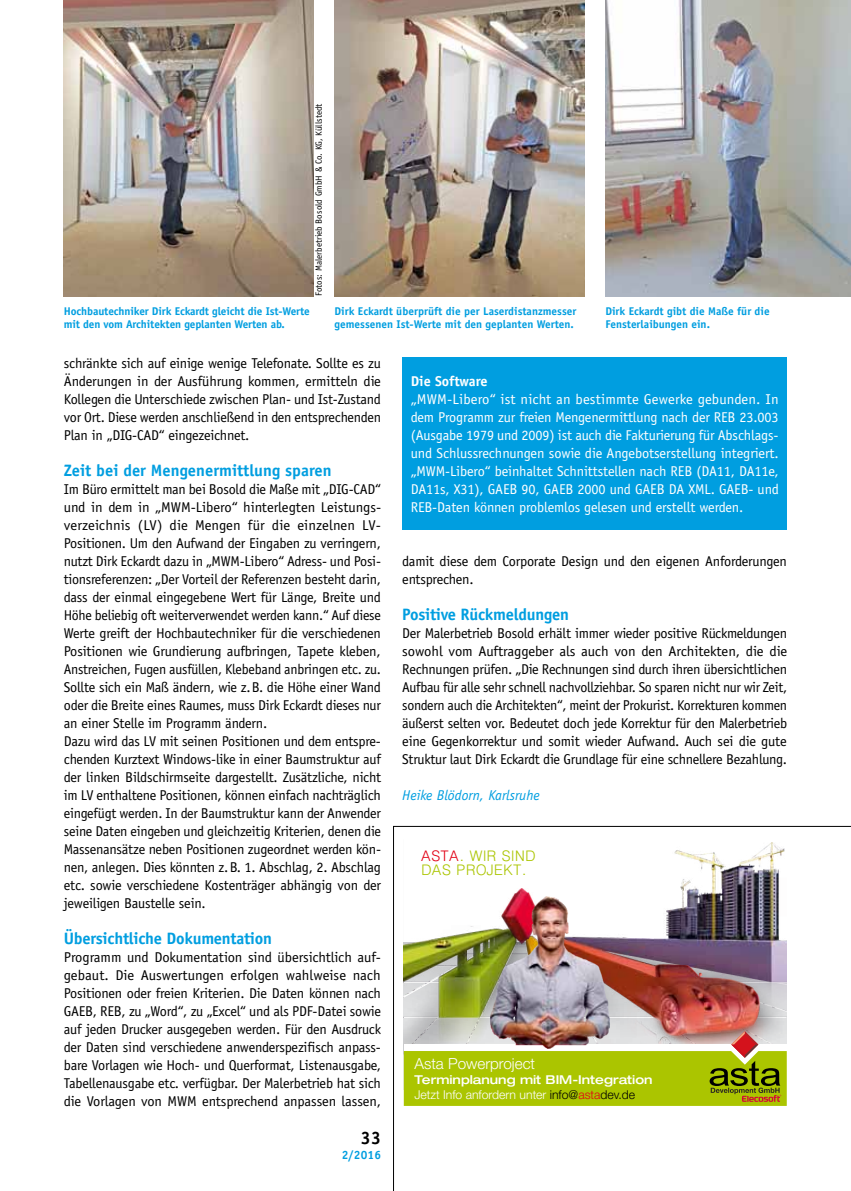
<style>
.page{position:relative;width:851px;height:1191px;background:#fff}
.page>*{position:absolute;margin:0;border:0;box-sizing:border-box;transform-origin:0 0}
.t1{font:700 18px "Officina Sans Std";color:#000}
.t2{font:700 16.5px "Officina Sans Std";letter-spacing:-.015em;color:#009ee0}
.t3{font:300 15.3px "Helvetica Neue LT Com";color:#fff}
.t4{font:14.55px/14.5px "Dotum";color:#abc500}
.t5{font:14.25px/18px "Officina Sans Std";letter-spacing:-.015em;color:#000;text-align:justify}
.t6{font:14.25px/18px "Officina Sans Std";letter-spacing:-.01em;color:#fff;text-align:justify}
.t7{font:italic 14.25px "Officina Sans Std";color:#009ee0}
.t8{font:700 14.25px "Officina Sans Std";color:#fff}
.t9{font:500 expanded 12.15px/14.5px "Helvetica Neue LT Com";color:#fff}
.t10{font:700 12px "Officina Sans Std";color:#009ee0}
.t11{font:700 11.25px/13.5px "Officina Sans Std";color:#009ee0}
.t12{font:9px "Officina Sans Std";color:#000}
.s1{color:#e20015}
.s2{font-weight:300;font-stretch:normal}
.s3{font-weight:300;font-stretch:normal;color:#000}
.s4{font-weight:300;font-stretch:normal;color:#e20015}
</style>
<div class="page">
<img style="left:64px;top:0;width:249px;height:296px">
<div style="left:402px;top:358px;width:385px;height:172px;background:#009ee0"></div>
<img style="left:334px;top:0;width:250px;height:296px">
<img style="left:605px;top:0;width:245px;height:296px">
<img style="left:393px;top:826px;width:457px;height:365px">
<p class="t12" style="left:313px;top:296px;width:194px;rotate:-90deg">Fotos: Malerbetrieb Bosold GmbH &amp; Co. KG, Küllstedt</p>
<p class="t11" style="left:64px;top:304px;width:247px">Hochbautechniker Dirk Eckardt gleicht die Ist-Werte mit den vom Architekten geplanten Werten ab.</p>
<p class="t11" style="left:334px;top:304px;width:243px">Dirk Eckardt überprüft die per Laserdistanzmesser gemessenen Ist-Werte mit den geplanten Werten.</p>
<p class="t11" style="left:605px;top:304px;width:166px">Dirk Eckardt gibt die Maße für die<br>Fensterlaibungen ein.</p>
<p class="t5" style="left:64px;top:354px;width:318px">schränkte sich auf einige wenige Telefonate. Sollte es zu Änderungen in der Ausführung kommen, ermitteln die Kollegen die Unterschiede zwischen Plan- und Ist-Zustand vor Ort. Diese werden anschließend in den entsprechenden Plan in „DIG-CAD“ eingezeichnet.</p>
<p class="t2" style="left:64px;top:460px;width:269px">Zeit bei der Mengenermittlung sparen</p>
<p class="t5" style="left:64px;top:480px;width:319px;text-align:left">Im Büro ermittelt man bei Bosold die Maße mit „DIG-CAD“ und in dem in „MWM-Libero“ hinterlegten Leistungs&shy;verzeichnis (LV) die Mengen für die einzelnen LV-Positionen. Um den Aufwand der Eingaben zu verringern, nutzt Dirk Eckardt dazu in „MWM-Libero“ Adress- und Posi&shy;tionsreferenzen: „Der Vorteil der Referenzen besteht darin, dass der einmal eingegebene Wert für Länge, Breite und Höhe beliebig oft weiterverwendet werden kann.“ Auf diese Werte greift der Hochbautechniker für die verschiedenen Positionen wie Grundierung aufbringen, Tapete kleben, Anstreichen, Fugen ausfüllen, Klebeband anbringen etc. zu.<br>Sollte sich ein Maß ändern, wie z.B. die Höhe einer Wand oder die Breite eines Raumes, muss Dirk Eckardt dieses nur an einer Stelle im Programm ändern.<br>Dazu wird das LV mit seinen Positionen und dem entspre&shy;chenden Kurztext Windows-like in einer Baumstruktur auf der linken Bildschirmseite dargestellt. Zusätzliche, nicht im LV enthaltene Positionen, können einfach nachträglich eingefügt werden. In der Baumstruktur kann der Anwender seine Daten eingeben und gleichzeitig Kriterien, denen die Massenansätze neben Positionen zugeordnet werden kön&shy;nen, anlegen. Dies könnten z.B. 1. Abschlag, 2. Abschlag etc. sowie verschiedene Kostenträger abhängig von der jeweiligen Baustelle sein.</p>
<p class="t2" style="left:64px;top:928px;width:210px">Übersichtliche Dokumentation</p>
<p class="t5" style="left:64px;top:948px;width:319px">Programm und Dokumentation sind übersichtlich auf&shy;gebaut. Die Auswertungen erfolgen wahlweise nach Positionen oder freien Kriterien. Die Daten können nach GAEB, REB, zu „Word“, zu „Excel“ und als PDF-Datei sowie auf jeden Drucker ausgegeben werden. Für den Ausdruck der Daten sind verschiedene anwenderspezifisch anpass&shy;bare Vorlagen wie Hoch- und Querformat, Listenausgabe, Tabellenausgabe etc. verfügbar. Der Malerbetrieb hat sich die Vorlagen von MWM entsprechend anpassen lassen,</p>
<p class="t1" style="left:361px;top:1127px;width:22px">33</p>
<p class="t10" style="left:341px;top:1147px;width:41px">2/2016</p>
<p class="t8" style="left:411px;top:372px;width:78px">Die Software</p>
<p class="t6" style="left:411px;top:390px;width:369px">„MWM-Libero“ ist nicht an bestimmte Gewerke gebunden. In dem Programm zur freien Mengenermittlung nach der REB 23.003 (Ausgabe 1979 und 2009) ist auch die Fakturierung für Abschlags&shy;und Schlussrechnungen sowie die Angebotserstellung integriert. „MWM-Libero“ beinhaltet Schnittstellen nach REB (DA11, DA11e, DA11s, X31), GAEB 90, GAEB 2000 und GAEB DA XML. GAEB- und REB-Daten können problemlos gelesen und erstellt werden.</p>
<p class="t5" style="left:402px;top:552px;width:386px">damit diese dem Corporate Design und den eigenen Anforderungen entsprechen.</p>
<p class="t2" style="left:402px;top:604px;width:168px">Positive Rückmeldungen</p>
<p class="t5" style="left:402px;top:624px;width:386px">Der Malerbetrieb Bosold erhält immer wieder positive Rückmeldungen sowohl vom Auftraggeber als auch von den Architekten, die die Rechnungen prüfen. „Die Rechnungen sind durch ihren übersichtlichen Aufbau für alle sehr schnell nachvollziehbar. So sparen nicht nur wir Zeit, sondern auch die Architekten“, meint der Prokurist. Korrekturen kommen äußerst selten vor. Bedeutet doch jede Korrektur für den Malerbetrieb eine Gegenkorrektur und somit wieder Aufwand. Auch sei die gute Struktur laut Dirk Eckardt die Grundlage für eine schnellere Bezahlung.</p>
<p class="t7" style="left:402px;top:787px;width:139px">Heike Blödorn, Karlsruhe</p>
<p class="t4" style="left:421px;top:848px;width:116px"><span class="s1">ASTA</span>. WIR SIND<br>DAS PROJEKT.</p>
<p class="t3" style="left:414px;top:1054px;width:122px">Asta Powerproject</p>
<p class="t9" style="left:414px;top:1072px;width:239px">Terminplanung mit BIM-Integration<br><span class="s2">Jetzt Info anfordern unter</span> <span class="s3">info@</span><span class="s4">asta</span><span class="s3">dev.de</span></p>
</div>
